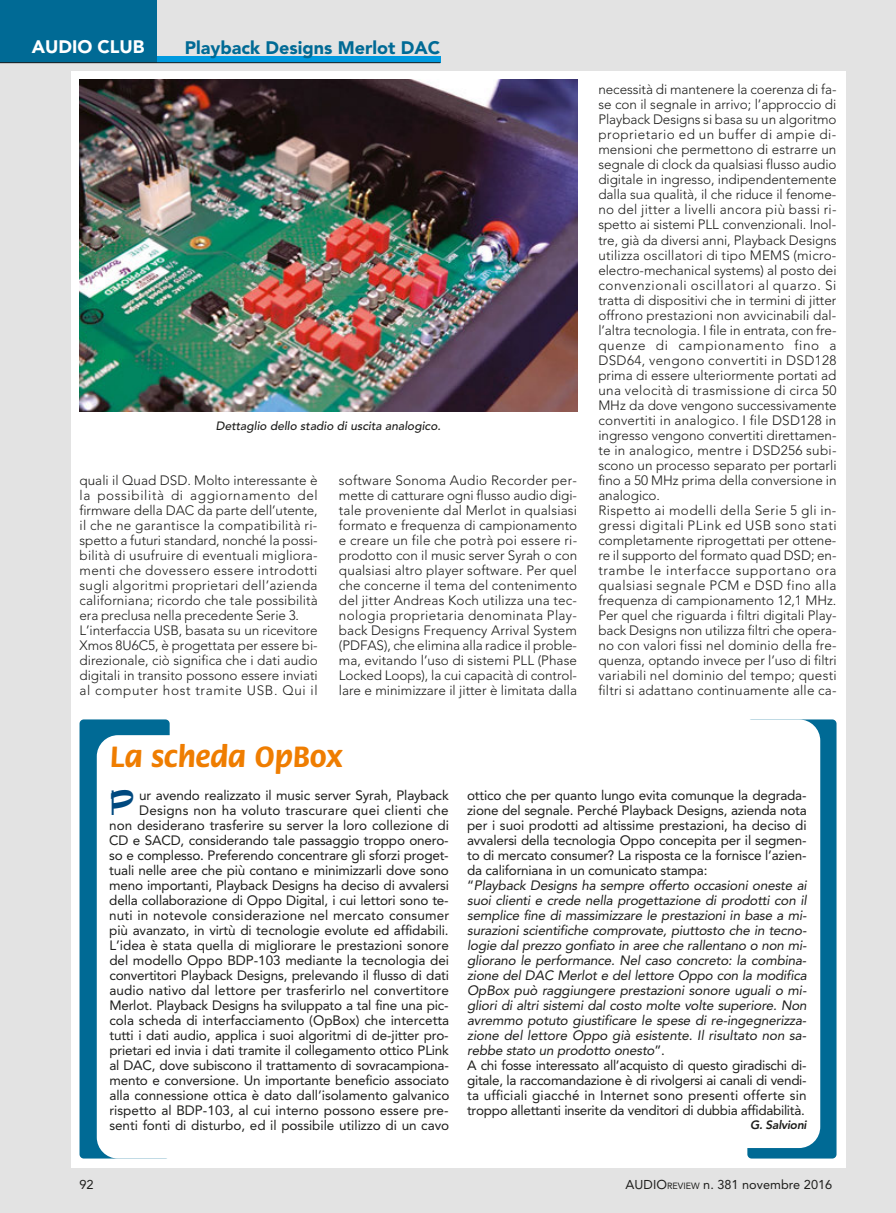
<style>
.page{position:relative;width:896px;height:1213px;background:#fff}
.page>*{position:absolute;margin:0;border:0;box-sizing:border-box;transform-origin:0 0}
.t1{font:700 39px "Graphite Std";color:#00497f}
.t2{font:700 31.35px "Flora Std";color:#ef7d00}
.t3{font:900 18px "Avenir";color:#006a95}
.t4{font:900 18px "Avenir";color:#fff}
.t5{font:300 13.5px/15px "Avenir";color:#1d1d1b}
.t6{font:13.5px/15px "Avenir";letter-spacing:-.01em;color:#1d1d1b;text-align:right}
.t7{font:italic 13.5px/15px "Avenir";letter-spacing:-.015em;color:#1d1d1b}
.t8{font:12.75px "Avenir";color:#1d1d1b}
.t9{font:italic 500 12px "Avenir";color:#1d1d1b}
.t10{font:italic 800 12px "Avenir";letter-spacing:-.025em;color:#1d1d1b}
.s1{font-style:normal}
.s2{font-size:9px}
</style>
<div class="page">
<div style="left:0;top:0;width:896px;height:1212px;background:#e3e3e3"></div>
<div style="left:71px;top:71px;width:774px;height:1095px;background:#fff"></div>
<div style="left:0;top:57px;width:440px;height:6px;background:#009adf"></div>
<div style="left:0;top:0;width:157px;height:63px;background:#006a95"></div>
<hr style="left:0;top:62px;width:440px;height:1px;background:#1d1d1b">
<div style="left:80px;top:719px;width:90px;height:439px;background:#006a95;border-radius:4px"></div>
<div style="left:97px;top:735px;width:120px;height:423px;background:#fff;border-radius:21px"></div>
<div style="left:747px;top:719px;width:89px;height:439px;background:#006a95;border-radius:4px"></div>
<div style="left:700px;top:719px;width:120px;height:428px;background:#fff;border-radius:21px"></div>
<img style="left:80px;top:79px;width:497px;height:333px">
<h3 class="t4" style="left:32px;top:40px;width:114px">AUDIO CLUB</h3>
<h3 class="t3" style="left:185px;top:40px;width:257px">Playback Designs Merlot DAC</h3>
<p class="t9" style="left:216px;top:421px;width:226px">Dettaglio dello stadio di uscita analogico.</p>
<p class="t5" style="left:80px;top:473px;width:240px">quali il Quad DSD. Molto interessante è la possibilità di aggiornamento del firmware della DAC da parte dell’utente, il che ne garantisce la compatibilità ri&shy;spetto a futuri standard, nonché la possi&shy;bilità di usufruire di eventuali migliora&shy;menti che dovessero essere introdotti sugli algoritmi proprietari dell’azienda californiana; ricordo che tale possibilità era preclusa nella precedente Serie 3.<br>L’interfaccia USB, basata su un ricevitore Xmos 8U6C5, è progettata per essere bi&shy;direzionale, ciò significa che i dati audio digitali in transito possono essere inviati al computer host tramite USB. Qui il</p>
<p class="t5" style="left:339px;top:473px;width:240px;text-align:justify">software Sonoma Audio Recorder per&shy;mette di catturare ogni flusso audio digi&shy;tale proveniente dal Merlot in qualsiasi formato e frequenza di campionamento e creare un file che potrà poi essere ri&shy;prodotto con il music server Syrah o con qualsiasi altro player software. Per quel che concerne il tema del contenimento del jitter Andreas Koch utilizza una tec&shy;nologia proprietaria denominata Play&shy;back Designs Frequency Arrival System (PDFAS), che elimina alla radice il proble&shy;ma, evitando l’uso di sistemi PLL (Phase Locked Loops), la cui capacità di control&shy;lare e minimizzare il jitter è limitata dalla</p>
<p class="t5" style="left:598px;top:83px;width:240px">necessità di mantenere la coerenza di fa&shy;se con il segnale in arrivo; l’approccio di Playback Designs si basa su un algoritmo proprietario ed un buffer di ampie di&shy;mensioni che permettono di estrarre un segnale di clock da qualsiasi flusso audio digitale in ingresso, indipendentemente dalla sua qualità, il che riduce il fenome&shy;no del jitter a livelli ancora più bassi ri&shy;spetto ai sistemi PLL convenzionali. Inol&shy;tre, già da diversi anni, Playback Designs utilizza oscillatori di tipo MEMS (micro&shy;electro-mechanical systems) al posto dei convenzionali oscillatori al quarzo. Si tratta di dispositivi che in termini di jitter offrono prestazioni non avvicinabili dal&shy;l’altra tecnologia. I file in entrata, con fre&shy;quenze di campionamento fino a DSD64, vengono convertiti in DSD128 prima di essere ulteriormente portati ad una velocità di trasmissione di circa 50<br>MHz da dove vengono successivamente convertiti in analogico. I file DSD128 in ingresso vengono convertiti direttamen&shy;te in analogico, mentre i DSD256 subi&shy;scono un processo separato per portarli fino a 50 MHz prima della conversione in analogico.<br>Rispetto ai modelli della Serie 5 gli in&shy;gressi digitali PLink ed USB sono stati completamente riprogettati per ottene&shy;re il supporto del formato quad DSD; en&shy;trambe le interfacce supportano ora qualsiasi segnale PCM e DSD fino alla frequenza di campionamento 12,1 MHz.<br>Per quel che riguarda i filtri digitali Play&shy;back Designs non utilizza filtri che opera&shy;no con valori fissi nel dominio della fre&shy;quenza, optando invece per l’uso di filtri variabili nel dominio del tempo; questi filtri si adattano continuamente alle ca-</p>
<h2 class="t2" style="left:110px;top:744px;width:234px">La scheda OpBox</h2>
<h1 class="t1" style="left:109px;top:787px;width:26px">P</h1>
<p class="t6" style="left:109px;top:788px;width:341px">ur avendo realizzato il music server Syrah, Playback Designs non ha voluto trascurare quei clienti che<br>non desiderano trasferire su server la loro collezione di CD e SACD, considerando tale passaggio troppo onero&shy;so e complesso. Preferendo concentrare gli sforzi proget&shy;tuali nelle aree che più contano e minimizzarli dove sono meno importanti, Playback Designs ha deciso di avvalersi della collaborazione di Oppo Digital, i cui lettori sono te&shy;nuti in notevole considerazione nel mercato consumer più avanzato, in virtù di tecnologie evolute ed affidabili.<br>L’idea è stata quella di migliorare le prestazioni sonore del modello Oppo BDP-103 mediante la tecnologia dei convertitori Playback Designs, prelevando il flusso di dati audio nativo dal lettore per trasferirlo nel convertitore Merlot. Playback Designs ha sviluppato a tal fine una pic&shy;cola scheda di interfacciamento (OpBox) che intercetta tutti i dati audio, applica i suoi algoritmi di de-jitter pro&shy;prietari ed invia i dati tramite il collegamento ottico PLink al DAC, dove subiscono il trattamento di sovracampiona&shy;mento e conversione. Un importante beneficio associato alla connessione ottica è dato dall’isolamento galvanico rispetto al BDP-103, al cui interno possono essere pre&shy;senti fonti di disturbo, ed il possibile utilizzo di un cavo</p>
<p class="t7" style="left:467px;top:788px;width:341px"><span class="s1">ottico che per quanto lungo evita comunque la degrada&shy;zione del segnale. Perché Playback Designs, azienda nota per i suoi prodotti ad altissime prestazioni, ha deciso di avvalersi della tecnologia Oppo concepita per il segmen&shy;to di mercato consumer? La risposta ce la fornisce l’azien&shy;da californiana in un comunicato stampa:<br>“</span>Playback Designs ha sempre offerto occasioni oneste ai suoi clienti e crede nella progettazione di prodotti con il semplice fine di massimizzare le prestazioni in base a mi&shy;surazioni scientifiche comprovate, piuttosto che in tecno&shy;logie dal prezzo gonfiato in aree che rallentano o non mi&shy;gliorano le performance. Nel caso concreto: la combina&shy;zione del DAC Merlot e del lettore Oppo con la modifica OpBox può raggiungere prestazioni sonore uguali o mi&shy;gliori di altri sistemi dal costo molte volte superiore. Non avremmo potuto giustificare le spese di re-ingegnerizza&shy;zione del lettore Oppo già esistente. Il risultato non sa&shy;rebbe stato un prodotto onesto<span class="s1">”.<br>A chi fosse interessato all’acquisto di questo giradischi di&shy;gitale, la raccomandazione è di rivolgersi ai canali di vendi&shy;ta ufficiali giacché in Internet sono presenti offerte sin troppo allettanti inserite da venditori di dubbia affidabilità.</span></p>
<p class="t10" style="left:750px;top:1119px;width:58px">G. Salvioni</p>
<p class="t8" style="left:80px;top:1179px;width:16px">92</p>
<p class="t8" style="left:626px;top:1179px;width:208px">AUDIO<span class="s2">REVIEW</span> n. 381 novembre 2016</p>
</div>
